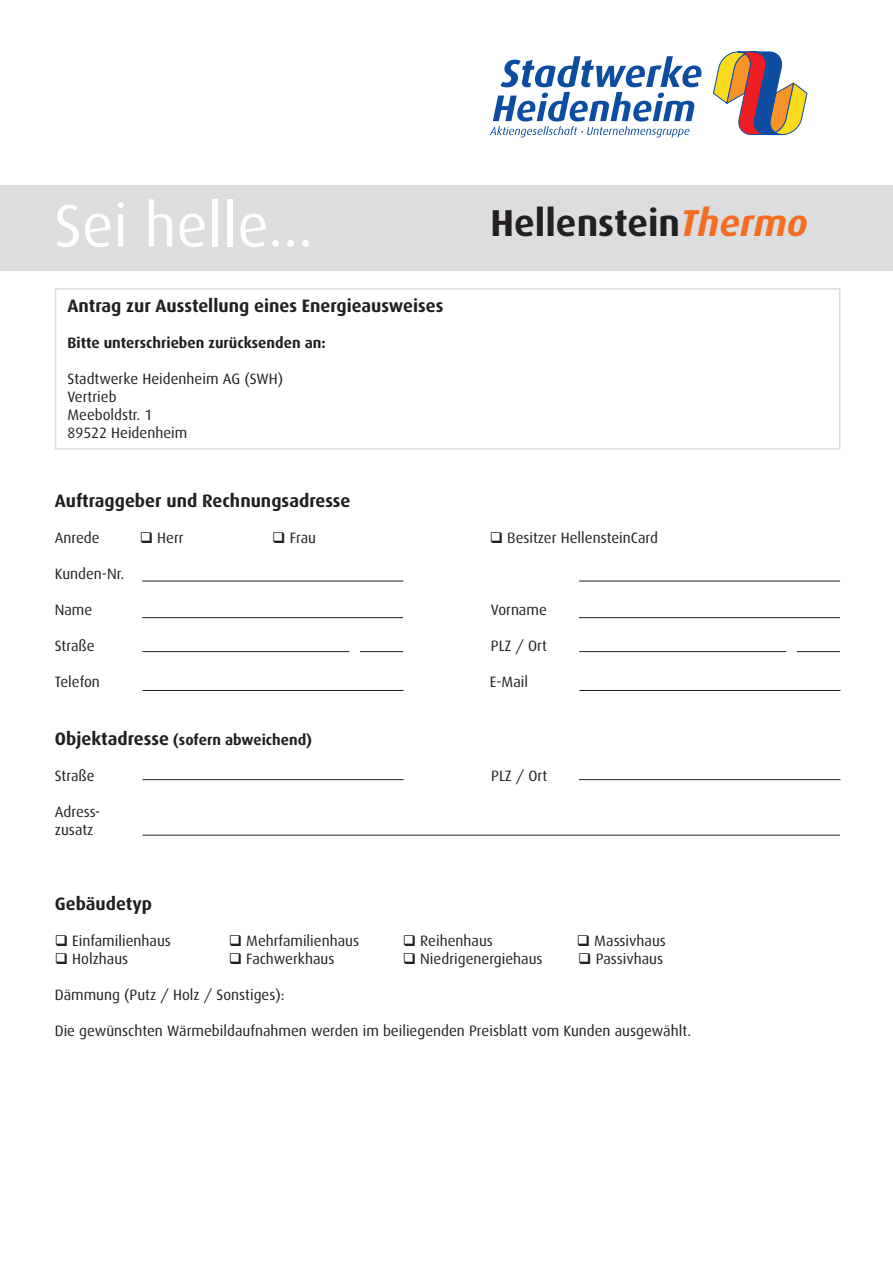
<style>
.page{position:relative;width:893px;height:1263px;background:#fff}
.page>*{position:absolute;margin:0;border:0;box-sizing:border-box;transform-origin:0 0}
.t1{font:60px "Dax";color:#fff}
.t2{font:700 37.5px "Dax";color:#231f20}
.t3{font:700 18px "Dax";color:#231f20}
.t4{font:15px/18px "Dax";color:#231f20}
.t5{font:700 15px "Dax";color:#231f20}
.s1{font-style:italic;color:#f36e21}
.s2{font-size:18px}
</style>
<div class="page">
<svg style="left:490px;top:56px;width:211px;height:82px"></svg>
<svg style="left:713px;top:51px;width:95px;height:84px"></svg>
<div style="left:0;top:186px;width:893px;height:85px;background:#dcdddf"></div>
<div style="left:55px;top:288px;width:785px;height:162px;border:2px solid #dcdddf"></div>
<hr style="left:142px;top:581px;width:261px;height:1px;background:#231f20">
<hr style="left:579px;top:581px;width:261px;height:1px;background:#231f20">
<hr style="left:142px;top:617px;width:261px;height:1px;background:#231f20">
<hr style="left:579px;top:617px;width:261px;height:1px;background:#231f20">
<hr style="left:142px;top:651px;width:207px;height:1px;background:#231f20">
<hr style="left:579px;top:651px;width:207px;height:1px;background:#231f20">
<hr style="left:360px;top:651px;width:43px;height:1px;background:#231f20">
<hr style="left:797px;top:651px;width:43px;height:1px;background:#231f20">
<hr style="left:143px;top:690px;width:261px;height:1px;background:#231f20">
<hr style="left:579px;top:690px;width:261px;height:1px;background:#231f20">
<hr style="left:143px;top:779px;width:261px;height:1px;background:#231f20">
<hr style="left:143px;top:835px;width:697px;height:1px;background:#231f20">
<hr style="left:579px;top:779px;width:261px;height:1px;background:#231f20">
<h1 class="t1" style="left:54px;top:191px;width:260px">Sei helle...</h1>
<h2 class="t2" style="left:490px;top:201px;width:319px">Hellenstein<span class="s1">Thermo</span></h2>
<p class="t3" style="left:67px;top:296px;width:377px">Antrag zur Ausstellung eines Energieausweises</p>
<p class="t5" style="left:67px;top:334px;width:260px">Bitte unterschrieben zurücksenden an:</p>
<p class="t4" style="left:67px;top:370px;width:217px">Stadtwerke Heidenheim AG (SWH)<br>Vertrieb<br>Meeboldstr. 1<br>89522 Heidenheim</p>
<p class="t3" style="left:55px;top:490px;width:297px">Auftraggeber und Rechnungsadresse</p>
<p class="t4" style="left:55px;top:529px;width:46px">Anrede</p>
<p class="t4" style="left:140px;top:529px;width:45px">❑ Herr</p>
<p class="t4" style="left:272px;top:529px;width:45px">❑ Frau</p>
<p class="t4" style="left:490px;top:529px;width:170px">❑ Besitzer HellensteinCard</p>
<p class="t4" style="left:55px;top:565px;width:71px">Kunden-Nr.</p>
<p class="t4" style="left:55px;top:601px;width:39px">Name</p>
<p class="t4" style="left:491px;top:601px;width:57px">Vorname</p>
<p class="t4" style="left:55px;top:637px;width:41px">Straße</p>
<p class="t4" style="left:491px;top:637px;width:57px">PLZ / Ort</p>
<p class="t4" style="left:55px;top:673px;width:47px">Telefon</p>
<p class="t4" style="left:490px;top:673px;width:40px">E-Mail</p>
<p class="t5" style="left:55px;top:731px;width:259px"><span class="s2">Objektadresse</span> (sofern abweichend)</p>
<p class="t4" style="left:55px;top:766px;width:41px">Straße</p>
<p class="t4" style="left:491px;top:766px;width:57px">PLZ / Ort</p>
<p class="t4" style="left:55px;top:802px;width:47px">Adress&shy;zusatz</p>
<p class="t3" style="left:55px;top:893px;width:99px">Gebäudetyp</p>
<p class="t4" style="left:55px;top:932px;width:118px">❑ Einfamilienhaus</p>
<p class="t4" style="left:229px;top:932px;width:132px">❑ Mehrfamilienhaus</p>
<p class="t4" style="left:403px;top:932px;width:92px">❑ Reihenhaus</p>
<p class="t4" style="left:577px;top:932px;width:91px">❑ Massivhaus</p>
<p class="t4" style="left:55px;top:950px;width:75px">❑ Holzhaus</p>
<p class="t4" style="left:229px;top:950px;width:107px">❑ Fachwerkhaus</p>
<p class="t4" style="left:403px;top:950px;width:141px">❑ Niedrigenergiehaus</p>
<p class="t4" style="left:578px;top:950px;width:86px">❑ Passivhaus</p>
<p class="t4" style="left:55px;top:986px;width:231px">Dämmung (Putz / Holz / Sonstiges):</p>
<p class="t4" style="left:55px;top:1022px;width:638px">Die gewünschten Wärmebildaufnahmen werden im beiliegenden Preisblatt vom Kunden ausgewählt.</p>
</div>
